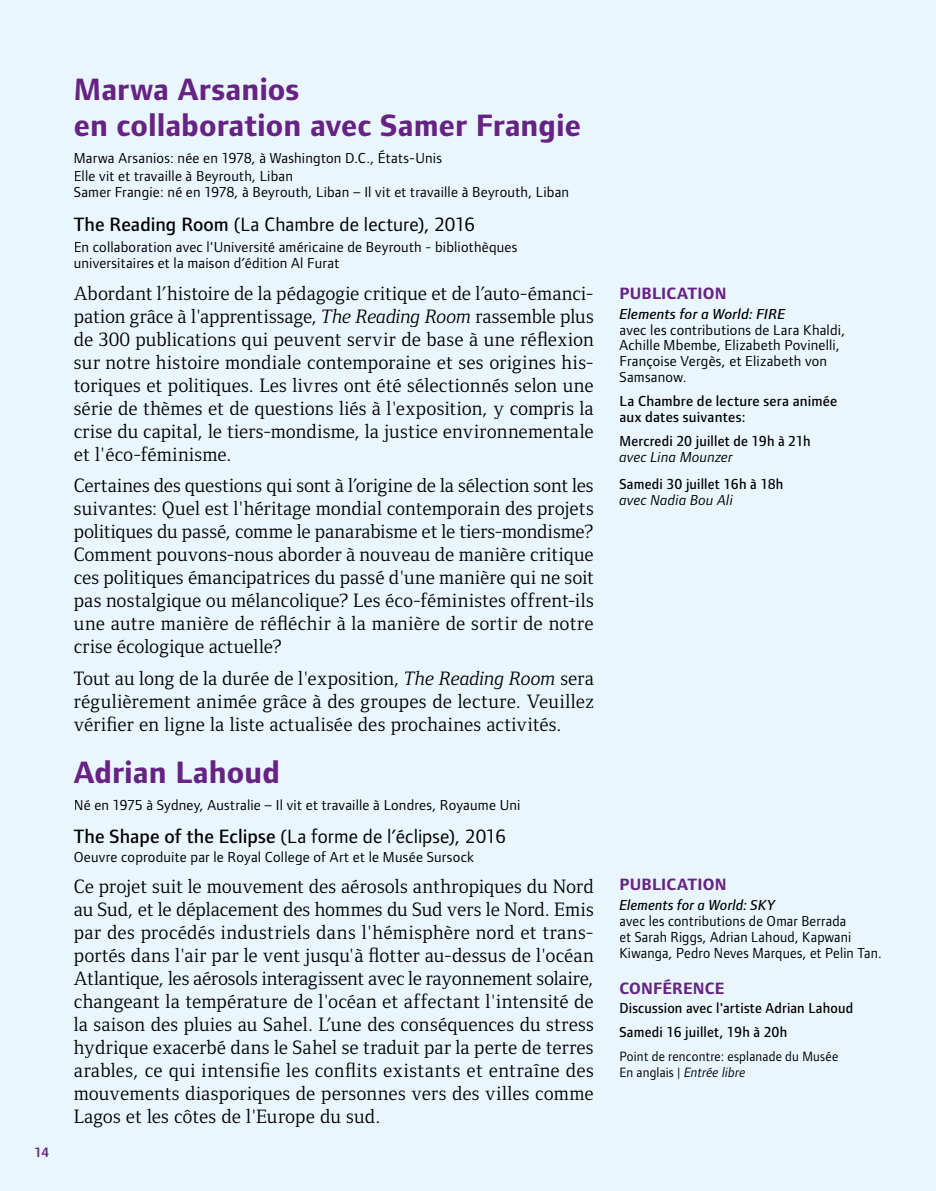
<style>
.page{position:relative;width:936px;height:1191px;background:#fff}
.page>*{position:absolute;margin:0;border:0;box-sizing:border-box;transform-origin:0 0}
.t1{font:700 32px/35.8px "Foundry Form Sans";color:#662383}
.t2{font:20px/23px "Foundry Form Serif";letter-spacing:.01em;color:#000;text-align:justify}
.t3{font:20px "Foundry Form Sans";letter-spacing:.005em;color:#000}
.t4{font:700 17px "Foundry Form Sans";letter-spacing:.015em;color:#662383}
.t5{font:15px/15.8px "Foundry Form Sans";letter-spacing:.015em;color:#000}
.t6{font:500 15px/23.8px "Foundry Form Sans";letter-spacing:.015em;color:#000;scale:.96 1}
.t7{font:15px/15.8px "Foundry Form Sans";letter-spacing:.015em;color:#000;scale:.96 1}
.t8{font:500 15px/15.8px "Foundry Form Sans";letter-spacing:.015em;color:#000}
.t9{font:italic 15px "Foundry Form Sans";letter-spacing:.01em;color:#000}
.t10{font:italic 15px "Foundry Form Sans Med";letter-spacing:.01em;color:#000}
.t11{font:italic 15px "Foundry Form Sans Med";letter-spacing:.01em;color:#000;scale:.96 1}
.t12{font:14px/15.8px "Foundry Form Sans";letter-spacing:.02em;color:#000;scale:.96 1}
.t13{font:600 14px "Foundry Form Sans";color:#662383}
.s1{font-weight:500}
.s2{font-style:italic}
</style>
<div class="page">
<div style="left:0;top:0;width:935px;height:1191px;background:#eaf6fe"></div>
<p class="t13" style="left:34px;top:1144px;width:17px">14</p>
<h1 class="t1" style="left:74px;top:72px;width:508px">Marwa Arsanios<br>en collaboration avec Samer Frangie</h1>
<p class="t5" style="left:74px;top:149px;width:369px;line-height:18px">Marwa Arsanios: née en 1978, à Washington D.C., États-Unis<br>Elle vit et travaille à Beyrouth, Liban</p>
<p class="t5" style="left:74px;top:184px;width:497px">Samer Frangie: né en 1978, à Beyrouth, Liban – Il vit et travaille à Beyrouth, Liban</p>
<p class="t3" style="left:74px;top:213px;width:403px"><span class="s1">The Reading Room</span> (La Chambre de lecture), 2016</p>
<p class="t5" style="left:74px;top:239px;width:445px">En collaboration avec l'Université américaine de Beyrouth - bibliothèques universitaires et la maison d’édition Al Furat</p>
<p class="t2" style="left:74px;top:281px;width:521px">Abordant l’histoire de la pédagogie critique et de l’auto-émanci&shy;pation grâce à l'apprentissage, <span class="s2">The Reading Room</span> rassemble plus de 300 publications qui peuvent servir de base à une réflexion sur notre histoire mondiale contemporaine et ses origines his&shy;toriques et politiques. Les livres ont été sélectionnés selon une série de thèmes et de questions liés à l'exposition, y compris la crise du capital, le tiers-mondisme, la justice environnementale et l'éco-féminisme.</p>
<p class="t2" style="left:74px;top:474px;width:521px">Certaines des questions qui sont à l’origine de la sélection sont les suivantes: Quel est l'héritage mondial contemporain des projets politiques du passé, comme le panarabisme et le tiers-mondisme?<br>Comment pouvons-nous aborder à nouveau de manière critique ces politiques émancipatrices du passé d'une manière qui ne soit pas nostalgique ou mélancolique? Les éco-féministes offrent-ils une autre manière de réfléchir à la manière de sortir de notre crise écologique actuelle?</p>
<p class="t2" style="left:74px;top:667px;width:521px">Tout au long de la durée de l'exposition, <span class="s2">The Reading Room</span> sera régulièrement animée grâce à des groupes de lecture. Veuillez vérifier en ligne la liste actualisée des prochaines activités.</p>
<h1 class="t1" style="left:74px;top:755px;width:208px">Adrian Lahoud</h1>
<p class="t5" style="left:74px;top:796px;width:448px">Né en 1975 à Sydney, Australie – Il vit et travaille à Londres, Royaume Uni</p>
<p class="t3" style="left:74px;top:824px;width:434px"><span class="s1">The Shape of the Eclipse</span> (La forme de l’éclipse), 2016</p>
<p class="t5" style="left:74px;top:848px;width:402px">Oeuvre coproduite par le Royal College of Art et le Musée Sursock</p>
<p class="t2" style="left:74px;top:875px;width:521px">Ce projet suit le mouvement des aérosols anthropiques du Nord au Sud, et le déplacement des hommes du Sud vers le Nord. Emis par des procédés industriels dans l'hémisphère nord et trans&shy;portés dans l'air par le vent jusqu'à flotter au-dessus de l'océan Atlantique, les aérosols interagissent avec le rayonnement solaire, changeant la température de l'océan et affectant l'intensité de la saison des pluies au Sahel. L’une des conséquences du stress hydrique exacerbé dans le Sahel se traduit par la perte de terres arables, ce qui intensifie les conflits existants et entraîne des mouvements diasporiques de personnes vers des villes comme Lagos et les côtes de l'Europe du sud.</p>
<p class="t4" style="left:619px;top:283px;width:109px">PUBLICATION</p>
<p class="t10" style="left:619px;top:305px;width:167px">Elements for a World: FIRE</p>
<p class="t5" style="left:619px;top:322px;width:227px">avec les contributions de Lara Khaldi,<br>Achille Mbembe, Elizabeth Povinelli,<br>Françoise Vergès, et Elizabeth von<br>Samsanow.</p>
<p class="t8" style="left:619px;top:393px;width:219px">La Chambre de lecture sera animée aux dates suivantes:</p>
<p class="t6" style="left:619px;top:429px;width:201px">Mercredi 20 juillet de 19h à 21h</p>
<p class="t9" style="left:619px;top:448px;width:115px">avec Lina Mounzer</p>
<p class="t6" style="left:619px;top:473px;width:172px">Samedi 30 juillet 16h à 18h</p>
<p class="t9" style="left:619px;top:492px;width:115px">avec Nadia Bou Ali</p>
<p class="t4" style="left:619px;top:874px;width:109px">PUBLICATION</p>
<p class="t11" style="left:619px;top:896px;width:164px">Elements for a World: SKY</p>
<p class="t7" style="left:619px;top:913px;width:274px">avec les contributions de Omar Berrada<br>et Sarah Riggs, Adrian Lahoud, Kapwani<br>Kiwanga, Pedro Neves Marques, et Pelin Tan.</p>
<p class="t4" style="left:619px;top:977px;width:106px">CONFÉRENCE</p>
<p class="t6" style="left:619px;top:996px;width:245px">Discussion avec l'artiste Adrian Lahoud<br>Samedi 16 juillet, 19h à 20h</p>
<p class="t12" style="left:619px;top:1048px;width:229px">Point de rencontre: esplanade du Musée<br>En anglais | <span class="s2">Entrée libre</span></p>
</div>
